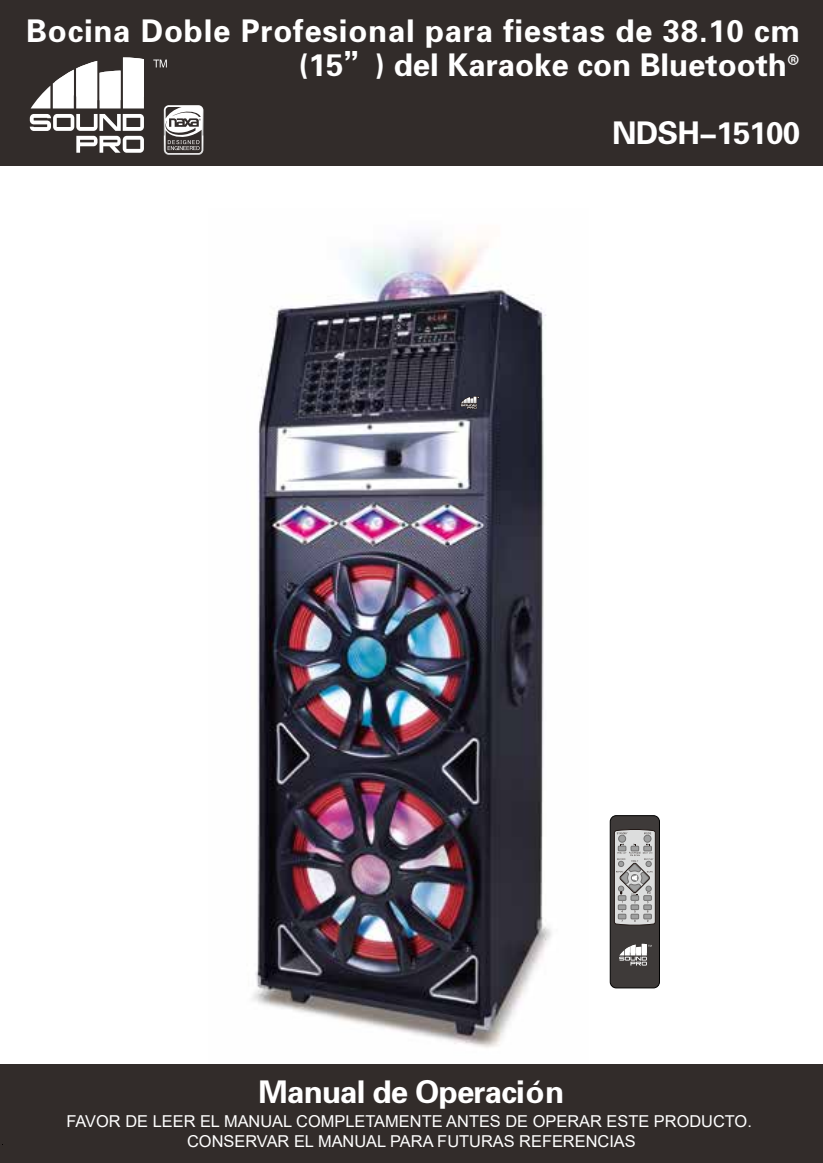
<style>
.page{position:relative;width:823px;height:1163px;background:#fff}
.page>*{position:absolute;margin:0;border:0;box-sizing:border-box;transform-origin:0 0}
.t1{font:31.2px/34.2px "FZDHTK GBK1 0";letter-spacing:.025em;color:#fff;text-align:right}
.t2{font:31.2px "FZDHTK GBK1 0";letter-spacing:-.025em;color:#fff}
.t3{font:16.4px/19.6px "Arial";color:#fff;text-align:center}
.s1{font-family:"Myriad Pro"}
</style>
<div class="page">
<img style="left:252px;top:236px;width:300px;height:812px">
<svg style="left:460px;top:396px;width:19px;height:13px"></svg>
<div style="left:0;top:0;width:822px;height:165px;background:#322c2a"></div>
<div style="left:0;top:1064px;width:822px;height:98px;background:#322c2a"></div>
<svg style="left:30px;top:114px;width:114px;height:39px"></svg>
<svg style="left:31px;top:57px;width:113px;height:51px"></svg>
<svg style="left:153px;top:60px;width:14px;height:7px"></svg>
<svg style="left:164px;top:105px;width:39px;height:50px"></svg>
<div style="left:610px;top:815px;width:49px;height:172px;background:#3e3a39;border-radius:6px"></div>
<div style="left:609px;top:815px;width:50px;height:172px;border:1px solid #000;border-radius:6px"></div>
<svg style="left:614px;top:829px;width:41px;height:96px;background:#b4b4b3"></svg>
<svg style="left:619px;top:943px;width:32px;height:22px"></svg>
<h1 class="t1" style="left:26px;top:14px;width:774px">Bocina Doble Profesional para fiestas de 38.10 cm (15”) del Karaoke con Bluetooth<span class="s1">®</span></h1>
<h1 class="t2" style="left:612px;top:116px;width:189px">NDSH-15100</h1>
<h1 class="t2" style="left:258px;top:1075px;width:307px">Manual de Operación</h1>
<p class="t3" style="left:66px;top:1111px;width:686px">FAVOR DE LEER EL MANUAL COMPLETAMENTE ANTES DE OPERAR ESTE PRODUCTO.<br>CONSERVAR EL MANUAL PARA FUTURAS REFERENCIAS</p>
</div>
